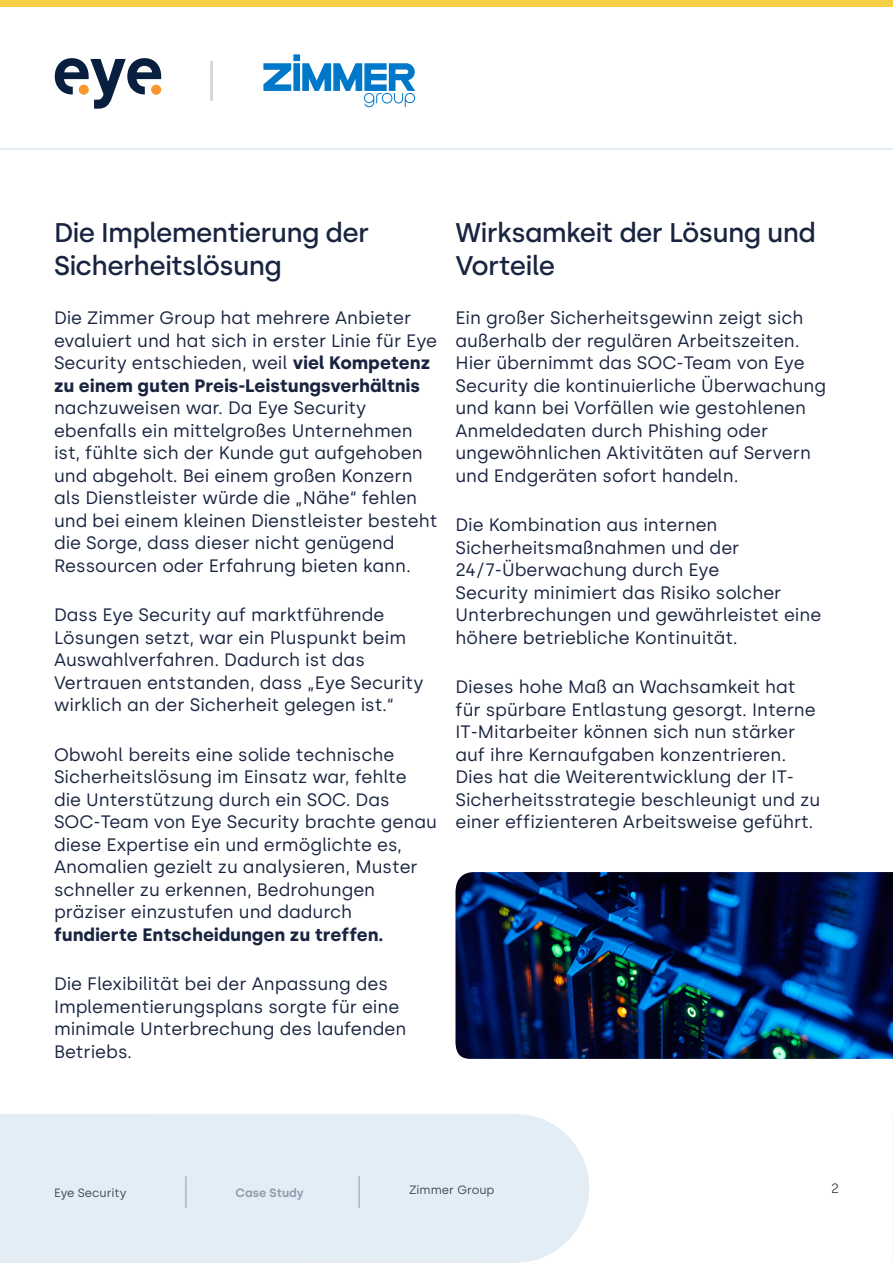
<style>
.page{position:relative;width:893px;height:1263px;background:#fff}
.page>*{position:absolute;margin:0;border:0;box-sizing:border-box;transform-origin:0 0}
.t1{font:500 27px/32.4px "Silka";letter-spacing:-.025em;color:#192440}
.Body_Text_no_Hyphenation{font:18px/22.5px "Silka";color:#192440}
.t2{font:300 13.5px "Silka";color:#192533}
.t3{font:12px "Silka";color:#434a52}
.t4{font:600 12px "Silka";color:#8d9cac}
.s1{font-weight:700}
</style>
<div class="page">
<div style="left:0;top:1114px;width:589px;height:149px;background:#e3edf5"></div>
<svg style="left:892px;top:1114px;width:1px;height:149px"></svg>
<hr style="left:359px;top:1176px;width:1px;height:32px;background:#8d9cac">
<hr style="left:186px;top:1176px;width:1px;height:32px;background:#8d9cac">
<hr style="left:0;top:148px;width:893px;height:2px;background:#e3edf5">
<div style="left:0;top:0;width:893px;height:6px;background:#f7cf45"></div>
<svg style="left:55px;top:58px;width:106px;height:51px"></svg>
<div style="left:79px;top:85px;width:10px;height:10px;background:#f79830;border-radius:50%"></div>
<div style="left:151px;top:85px;width:10px;height:10px;background:#f79830;border-radius:50%"></div>
<svg style="left:263px;top:54px;width:153px;height:54px"></svg>
<hr style="left:210px;top:61px;width:3px;height:39px;background:#d3d9df">
<img style="left:455px;top:872px;width:438px;height:187px">
<h5 class="t1" style="left:54px;top:216px;width:317px">Die Implementierung der<br>Sicherheitslösung</h5>
<p class="Body_Text_no_Hyphenation" style="left:54px;top:306px;width:385px">Die Zimmer Group hat mehrere Anbieter evaluiert und hat sich in erster Linie für Eye Security entschieden, weil <span class="s1">viel Kompetenz zu einem guten Preis-Leistungsverhältnis </span>nachzuweisen war. Da Eye Security ebenfalls ein mittelgroßes Unternehmen ist, fühlte sich der Kunde gut aufgehoben und abgeholt. Bei einem großen Konzern als Dienstleister würde die „Nähe“ fehlen und bei einem kleinen Dienstleister besteht die Sorge, dass dieser nicht genügend Ressourcen oder Erfahrung bieten kann.</p>
<p class="Body_Text_no_Hyphenation" style="left:54px;top:603px;width:371px">Dass Eye Security auf marktführende Lösungen setzt, war ein Pluspunkt beim Auswahlverfahren. Dadurch ist das Vertrauen entstanden, dass „Eye Security wirklich an der Sicherheit gelegen ist.“</p>
<p class="Body_Text_no_Hyphenation" style="left:54px;top:743px;width:384px">Obwohl bereits eine solide technische Sicherheitslösung im Einsatz war, fehlte die Unterstützung durch ein SOC. Das SOC-Team von Eye Security brachte genau diese Expertise ein und ermöglichte es, Anomalien gezielt zu analysieren, Muster schneller zu erkennen, Bedrohungen präziser einzustufen und dadurch <span class="s1">fundierte Entscheidungen zu treffen.</span></p>
<p class="Body_Text_no_Hyphenation" style="left:54px;top:972px;width:354px">Die Flexibilität bei der Anpassung des<br>Implementierungsplans sorgte für eine minimale Unterbrechung des laufenden<br>Betriebs.</p>
<h5 class="t1" style="left:455px;top:216px;width:362px">Wirksamkeit der Lösung und<br>Vorteile</h5>
<p class="Body_Text_no_Hyphenation" style="left:455px;top:306px;width:372px">Ein großer Sicherheitsgewinn zeigt sich außerhalb der regulären Arbeitszeiten.<br>Hier übernimmt das SOC-Team von Eye Security die kontinuierliche Überwachung und kann bei Vorfällen wie gestohlenen Anmeldedaten durch Phishing oder ungewöhnlichen Aktivitäten auf Servern und Endgeräten sofort handeln.</p>
<p class="Body_Text_no_Hyphenation" style="left:455px;top:513px;width:367px">Die Kombination aus internen Sicherheitsmaßnahmen und der 24/7-Überwachung durch Eye<br>Security minimiert das Risiko solcher Unterbrechungen und gewährleistet eine höhere betriebliche Kontinuität.</p>
<p class="Body_Text_no_Hyphenation" style="left:455px;top:675px;width:366px">Dieses hohe Maß an Wachsamkeit hat für spürbare Entlastung gesorgt. Interne IT-Mitarbeiter können sich nun stärker auf ihre Kernaufgaben konzentrieren.<br>Dies hat die Weiterentwicklung der IT-Sicherheitsstrategie beschleunigt und zu einer effizienteren Arbeitsweise geführt.</p>
<p class="t3" style="left:54px;top:1185px;width:74px">Eye Security</p>
<p class="t4" style="left:235px;top:1185px;width:70px">Case Study</p>
<p class="t3" style="left:409px;top:1183px;width:87px">Zimmer Group</p>
<p class="t2" style="left:831px;top:1181px;width:9px">2</p>
</div>
